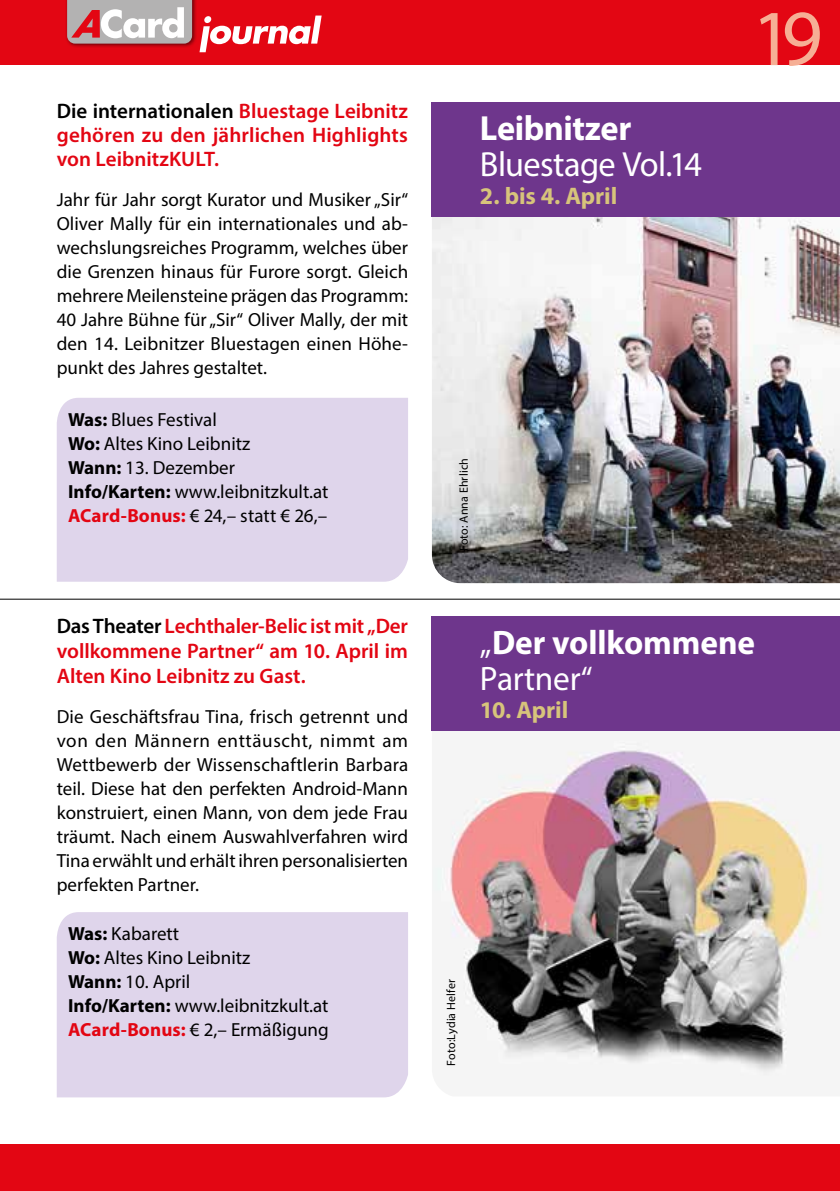
<style>
.page{position:relative;width:840px;height:1191px;background:#fff}
.page>*{position:absolute;margin:0;border:0;box-sizing:border-box;transform-origin:0 0}
.t1{font:80px "Myriad Pro";color:#f6af95}
.t2{font:35px "Myriad Pro";letter-spacing:-.02em;color:#fff}
.t3{font:700 35px "Myriad Pro";letter-spacing:-.015em;color:#fff}
.t4{font:700 34px/36px "Myriad Pro";letter-spacing:-.005em;color:#fff}
.t5{font:700 24px "Myriad Pro";color:#d7c47b}
.t6{font:600 21px/24px "Myriad Pro";color:#e30613;text-align:justify}
.t7{font:19px/24px "Myriad Pro";color:#000;text-align:justify}
.t8{font:12px "Myriad Pro";letter-spacing:.015em;color:#000}
.s1{color:#000}
.s2{font-weight:700}
.s3{font-weight:700;color:#e30613}
.s4{font-weight:400}
</style>
<div class="page">
<hr style="left:0;top:599px;width:839px;height:1px;background:#000">
<img style="left:431px;top:730px;width:408px;height:346px">
<img style="left:431px;top:216px;width:408px;height:367px">
<div style="left:57px;top:398px;width:351px;height:184px;background:#dfd5eb"></div>
<div style="left:431px;top:102px;width:408px;height:114px;background:#6e368c"></div>
<div style="left:57px;top:912px;width:351px;height:185px;background:#dfd5eb"></div>
<div style="left:431px;top:616px;width:408px;height:114px;background:#6e368c"></div>
<div style="left:0;top:0;width:839px;height:65px;background:#e30613"></div>
<div style="left:0;top:1144px;width:839px;height:47px;background:#e30613"></div>
<div style="left:65px;top:0;width:132px;height:48px;background:#000;opacity:.5"></div>
<svg style="left:67px;top:0;width:125px;height:44px"></svg>
<svg style="left:199px;top:16px;width:122px;height:36px"></svg>
<p class="t6" style="left:57px;top:98px;width:352px"><span class="s1">Die internationalen</span> Bluestage Leibnitz gehören zu den jährlichen Highlights von LeibnitzKULT.</p>
<p class="t7" style="left:57px;top:187px;width:353px">Jahr für Jahr sorgt Kurator und Musiker „Sir“ Oliver Mally für ein internationales und ab&shy;wechslungsreiches Programm, welches über die Grenzen hinaus für Furore sorgt. Gleich mehrere Meilensteine prägen das Programm:<br>40 Jahre Bühne für „Sir“ Oliver Mally, der mit den 14. Leibnitzer Bluestagen einen Höhe&shy;punkt des Jahres gestaltet.</p>
<p class="t7" style="left:68px;top:407px;width:262px;text-align:left"><span class="s2">Was:</span> Blues Festival<br><span class="s2">Wo:</span> Altes Kino Leibnitz<br><span class="s2">Wann:</span> 13. Dezember<br><span class="s2">Info/Karten:</span> www.leibnitzkult.at<br><span class="s3">ACard-Bonus:</span> € 24,– statt € 26,–</p>
<p class="t6" style="left:57px;top:612px;width:352px;line-height:25.2px"><span class="s1">Das Theater</span> Lechthaler-Belic ist mit „Der vollkommene Partner“ am 10. April im Alten Kino Leibnitz zu Gast.</p>
<p class="t7" style="left:57px;top:704px;width:353px">Die Geschäftsfrau Tina, frisch getrennt und von den Männern enttäuscht, nimmt am Wettbewerb der Wissenschaftlerin Barbara teil. Diese hat den perfekten Android-Mann konstruiert, einen Mann, von dem jede Frau träumt. Nach einem Auswahlverfahren wird Tina erwählt und erhält ihren personalisierten perfekten Partner.</p>
<p class="t7" style="left:68px;top:921px;width:262px;text-align:left"><span class="s2">Was:</span> Kabarett<br><span class="s2">Wo:</span> Altes Kino Leibnitz<br><span class="s2">Wann:</span> 10. April<br><span class="s2">Info/Karten:</span> www.leibnitzkult.at<br><span class="s3">ACard-Bonus:</span> € 2,– Ermäßigung</p>
<h2 class="t3" style="left:479px;top:105px;width:153px">Leibnitzer</h2>
<h2 class="t2" style="left:479px;top:143px;width:223px">Bluestage Vol.14</h2>
<p class="t5" style="left:479px;top:180px;width:139px">2. bis 4. April</p>
<p class="t1" style="left:758px;top:-11px;width:66px">19</p>
<p class="t8" style="left:456px;top:551px;width:95px;rotate:-90deg">Foto: Anna Ehrlich</p>
<h3 class="t4" style="left:479px;top:623px;width:276px"><span class="s4">„</span>Der vollkommene<br><span class="s4">Partner“</span></h3>
<p class="t5" style="left:479px;top:694px;width:90px">10. April</p>
<p class="t8" style="left:443px;top:1065px;width:88px;rotate:-90deg">Foto:Lydia Helfer</p>
</div>
